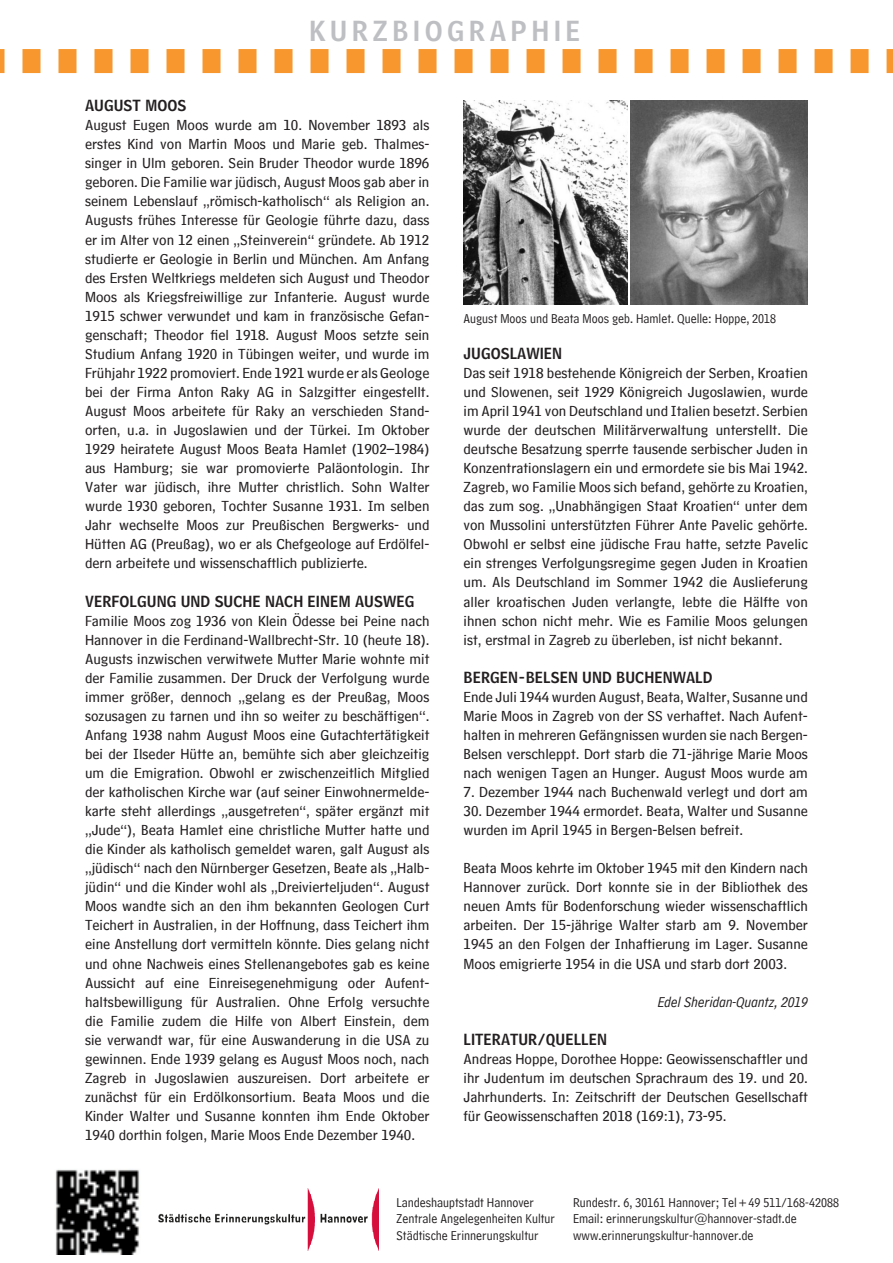
<style>
.page{position:relative;width:893px;height:1263px;background:#fff}
.page>*{position:absolute;margin:0;border:0;box-sizing:border-box;transform-origin:0 0}
.t1{font:27px "HM Headline";letter-spacing:.16em;color:#bebfc2}
.t2{font:15px/19px "HM Text";color:#231f20;text-align:justify}
.t3{font:15px "HM Headline";color:#231f20}
.t4{font:italic 15px "HM Comment";color:#231f20}
.t5{font:13.5px/16.2px "HM Comment";color:#231f20}
</style>
<div class="page">
<img style="left:55px;top:1169px;width:85px;height:85px">
<svg style="left:0;top:49px;width:893px;height:24px"></svg>
<img style="left:159px;top:1188px;width:219px;height:62px">
<img style="left:463px;top:101px;width:165px;height:203px">
<img style="left:630px;top:101px;width:178px;height:203px">
<h1 class="t1" style="left:309px;top:7px;width:273px">KURZBIOGRAPHIE</h1>
<p class="t3" style="left:85px;top:93px;width:103px">AUGUST MOOS</p>
<p class="t2" style="left:85px;top:113px;width:346px">August Eugen Moos wurde am 10. November 1893 als erstes Kind von Martin Moos und Marie geb. Thalmes&shy;singer in Ulm geboren. Sein Bruder Theodor wurde 1896 geboren. Die Familie war jüdisch, August Moos gab aber in seinem Lebenslauf „römisch-katholisch“ als Religion an.<br>Augusts frühes Interesse für Geologie führte dazu, dass er im Alter von 12 einen „Steinverein“ gründete. Ab 1912 studierte er Geologie in Berlin und München. Am Anfang des Ersten Weltkriegs meldeten sich August und Theodor Moos als Kriegsfreiwillige zur Infanterie. August wurde 1915 schwer verwundet und kam in französische Gefan&shy;genschaft; Theodor fiel 1918. August Moos setzte sein Studium Anfang 1920 in Tübingen weiter, und wurde im Frühjahr 1922 promoviert. Ende 1921 wurde er als Geologe bei der Firma Anton Raky AG in Salzgitter eingestellt.<br>August Moos arbeitete für Raky an verschieden Stand&shy;orten, u.a. in Jugoslawien und der Türkei. Im Oktober 1929 heiratete August Moos Beata Hamlet (1902–1984) aus Hamburg; sie war promovierte Paläontologin. Ihr Vater war jüdisch, ihre Mutter christlich. Sohn Walter wurde 1930 geboren, Tochter Susanne 1931. Im selben Jahr wechselte Moos zur Preußischen Bergwerks- und Hütten AG (Preußag), wo er als Chefgeologe auf Erdölfel&shy;dern arbeitete und wissenschaftlich publizierte.</p>
<p class="t3" style="left:85px;top:588px;width:331px">VERFOLGUNG UND SUCHE NACH EINEM AUSWEG</p>
<p class="t2" style="left:85px;top:609px;width:346px">Familie Moos zog 1936 von Klein Ödesse bei Peine nach Hannover in die Ferdinand-Wallbrecht-Str. 10 (heute 18).<br>Augusts inzwischen verwitwete Mutter Marie wohnte mit der Familie zusammen. Der Druck der Verfolgung wurde immer größer, dennoch „gelang es der Preußag, Moos sozusagen zu tarnen und ihn so weiter zu beschäftigen“.<br>Anfang 1938 nahm August Moos eine Gutachtertätigkeit bei der Ilseder Hütte an, bemühte sich aber gleichzeitig um die Emigration. Obwohl er zwischenzeitlich Mitglied der katholischen Kirche war (auf seiner Einwohnermelde&shy;karte steht allerdings „ausgetreten“, später ergänzt mit „Jude“), Beata Hamlet eine christliche Mutter hatte und die Kinder als katholisch gemeldet waren, galt August als „jüdisch“ nach den Nürnberger Gesetzen, Beate als „Halb&shy;jüdin“ und die Kinder wohl als „Dreivierteljuden“. August Moos wandte sich an den ihm bekannten Geologen Curt Teichert in Australien, in der Hoffnung, dass Teichert ihm eine Anstellung dort vermitteln könnte. Dies gelang nicht und ohne Nachweis eines Stellenangebotes gab es keine Aussicht auf eine Einreisegenehmigung oder Aufent&shy;haltsbewilligung für Australien. Ohne Erfolg versuchte die Familie zudem die Hilfe von Albert Einstein, dem sie verwandt war, für eine Auswanderung in die USA zu gewinnen. Ende 1939 gelang es August Moos noch, nach Zagreb in Jugoslawien auszureisen. Dort arbeitete er zunächst für ein Erdölkonsortium. Beata Moos und die Kinder Walter und Susanne konnten ihm Ende Oktober 1940 dorthin folgen, Marie Moos Ende Dezember 1940.</p>
<p class="t5" style="left:463px;top:308px;width:314px">August Moos und Beata Moos geb. Hamlet. Quelle: Hoppe, 2018</p>
<p class="t3" style="left:463px;top:340px;width:100px">JUGOSLAWIEN</p>
<p class="t2" style="left:463px;top:361px;width:346px">Das seit 1918 bestehende Königreich der Serben, Kroatien und Slowenen, seit 1929 Königreich Jugoslawien, wurde im April 1941 von Deutschland und Italien besetzt. Serbien wurde der deutschen Militärverwaltung unterstellt. Die deutsche Besatzung sperrte tausende serbischer Juden in Konzentrationslagern ein und ermordete sie bis Mai 1942.<br>Zagreb, wo Familie Moos sich befand, gehörte zu Kroatien, das zum sog. „Unabhängigen Staat Kroatien“ unter dem von Mussolini unterstützten Führer Ante Pavelic gehörte.<br>Obwohl er selbst eine jüdische Frau hatte, setzte Pavelic ein strenges Verfolgungsregime gegen Juden in Kroatien um. Als Deutschland im Sommer 1942 die Auslieferung aller kroatischen Juden verlangte, lebte die Hälfte von ihnen schon nicht mehr. Wie es Familie Moos gelungen ist, erstmal in Zagreb zu überleben, ist nicht bekannt.</p>
<p class="t3" style="left:463px;top:664px;width:251px">BERGEN-BELSEN UND BUCHENWALD</p>
<p class="t2" style="left:463px;top:685px;width:346px">Ende Juli 1944 wurden August, Beata, Walter, Susanne und Marie Moos in Zagreb von der SS verhaftet. Nach Aufent&shy;halten in mehreren Gefängnissen wurden sie nach Bergen-Belsen verschleppt. Dort starb die 71-jährige Marie Moos nach wenigen Tagen an Hunger. August Moos wurde am</p>
<p class="t2" style="left:463px;top:780px;width:346px">7. Dezember 1944 nach Buchenwald verlegt und dort am</p>
<p class="t2" style="left:463px;top:799px;width:346px">30. Dezember 1944 ermordet. Beata, Walter und Susanne wurden im April 1945 in Bergen-Belsen befreit.</p>
<p class="t2" style="left:463px;top:856px;width:346px">Beata Moos kehrte im Oktober 1945 mit den Kindern nach Hannover zurück. Dort konnte sie in der Bibliothek des neuen Amts für Bodenforschung wieder wissenschaftlich arbeiten. Der 15-jährige Walter starb am 9. November 1945 an den Folgen der Inhaftierung im Lager. Susanne Moos emigrierte 1954 in die USA und starb dort 2003.</p>
<p class="t4" style="left:658px;top:993px;width:152px">Edel Sheridan-Quantz, 2019</p>
<p class="t3" style="left:463px;top:1026px;width:17px">LITERATUR</p>
<p class="t3" style="left:537px;top:1026px;width:28px">/QUELLEN</p>
<p class="t2" style="left:463px;top:1047px;width:346px">Andreas Hoppe, Dorothee Hoppe: Geowissenschaftler und ihr Judentum im deutschen Sprachraum des 19. und 20.<br>Jahrhunderts. In: Zeitschrift der Deutschen Gesellschaft für Geowissenschaften 2018 (169:1), 73-95.</p>
<p class="t5" style="left:397px;top:1192px;width:160px">Landeshauptstadt Hannover<br>Zentrale Angelegenheiten Kultur<br>Städtische Erinnerungskultur</p>
<p class="t5" style="left:573px;top:1192px;width:267px">Rundestr. 6, 30161 Hannover; Tel+49 511/168-42088<br>Email: erinnerungskultur@hannover-stadt.de www.erinnerungskultur-hannover.de</p>
</div>
